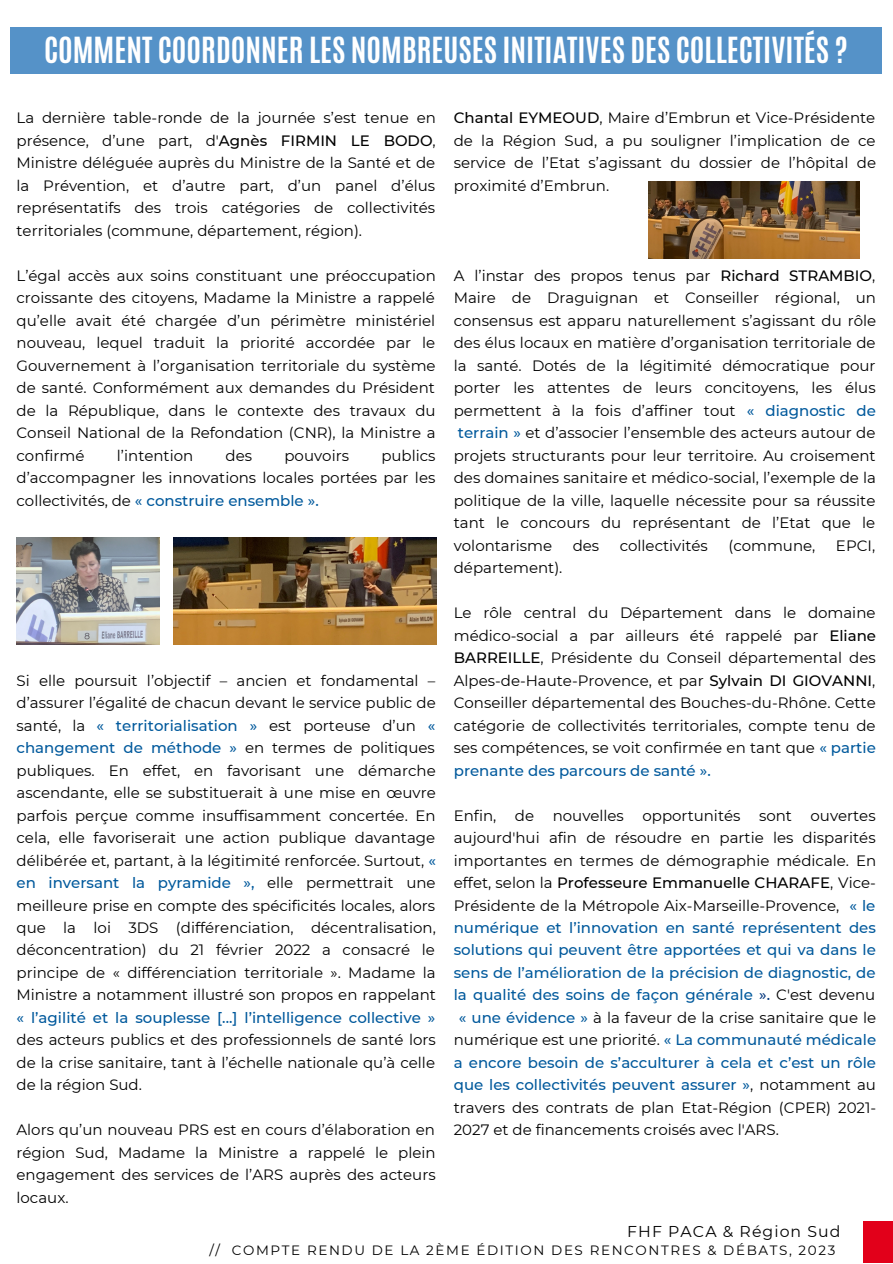
<style>
.page{position:relative;width:893px;height:1264px;background:#fff}
.page>*{position:absolute;margin:0;border:0;box-sizing:border-box;transform-origin:0 0}
.t1{font:700 30px "Antonio";color:#fff}
.t2{font:15.75px "Montserrat";letter-spacing:.07em;color:#000}
.t3{font:15px/22.5px "Montserrat";color:#000;text-align:justify}
.t4{font:500 15px "Montserrat";color:#01599c}
.t5{font:500 15px "Montserrat";color:#000}
.t6{font:13.5px "Montserrat";letter-spacing:.12em;color:#000}
.s1{font-weight:500}
.s2{font-weight:500;color:#01599c}
.s3{font-weight:400}
.s4{color:#00347c}
.s5{font-weight:400;color:#000}
</style>
<div class="page">
<div style="left:10px;top:27px;width:871px;height:47px;background:#5592c8"></div>
<div style="left:863px;top:1220px;width:29px;height:42px;background:#e2001a"></div>
<img style="left:648px;top:182px;width:211px;height:76px">
<img style="left:17px;top:538px;width:142px;height:106px">
<img style="left:173px;top:538px;width:263px;height:106px">
<h1 class="t1" style="left:44px;top:29px;width:805px">COMMENT COORDONNER LES NOMBREUSES INITIATIVES DES COLLECTIVITÉS ?</h1>
<p class="t3" style="left:17px;top:107px;width:421px">La dernière table-ronde de la journée s’est tenue en présence, d’une part, d'<span class="s1">Agnès FIRMIN LE BODO</span>, Ministre déléguée auprès du Ministre de la Santé et de la Prévention, et d’autre part, d’un panel d’élus représentatifs des trois catégories de collectivités territoriales (commune, département, région).</p>
<p class="t3" style="left:17px;top:264px;width:421px">L’égal accès aux soins constituant une préoccupation croissante des citoyens, Madame la Ministre a rappelé qu’elle avait été chargée d’un périmètre ministériel nouveau, lequel traduit la priorité accordée par le Gouvernement à l’organisation territoriale du système de santé. Conformément aux demandes du Président de la République, dans le contexte des travaux du Conseil National de la Refondation (CNR), la Ministre a confirmé</p>
<p class="t3" style="left:117px;top:444px;width:78px">l’intention</p>
<p class="t3" style="left:225px;top:444px;width:28px">des</p>
<p class="t3" style="left:284px;top:444px;width:66px">pouvoirs</p>
<p class="t3" style="left:17px;top:444px;width:420px;text-indent:365px">publics d’accompagner les innovations locales portées par les collectivités, de <span class="s2">« construire ensemble ».</span></p>
<p class="t3" style="left:453px;top:107px;width:424px"><span class="s1">Chantal EYMEOUD</span>, Maire d’Embrun et Vice-Présidente de la Région Sud, a pu souligner l’implication de ce service de l’Etat s’agissant du dossier de l’hôpital de proximité d’Embrun.</p>
<p class="t3" style="left:453px;top:264px;width:424px">A l’instar des propos tenus par <span class="s1">Richard STRAMBIO</span>, Maire de Draguignan et Conseiller régional, un consensus est apparu naturellement s’agissant du rôle des élus locaux en matière d’organisation territoriale de la santé. Dotés de la légitimité démocratique pour porter les attentes de leurs concitoyens, les élus permettent à la fois d’affiner tout <span class="s2">« diagnostic de terrain »</span> et d’associer l’ensemble des acteurs autour de projets structurants pour leur territoire. Au croisement des domaines sanitaire et médico-social, l’exemple de la politique de la ville, laquelle nécessite pour sa réussite tant le concours du représentant de l’Etat que le volontarisme</p>
<p class="t3" style="left:572px;top:534px;width:28px">des</p>
<p class="t3" style="left:619px;top:534px;width:90px">collectivités</p>
<p class="t3" style="left:728px;top:534px;width:88px">(commune,</p>
<p class="t3" style="left:835px;top:534px;width:41px">EPCI,</p>
<p class="t3" style="left:453px;top:556px;width:110px">département).</p>
<p class="t3" style="left:453px;top:601px;width:424px">Le rôle central du Département dans le domaine médico-social a par ailleurs été rappelé par <span class="s1">Eliane BARREILLE</span>, Présidente du Conseil départemental des Alpes-de-Haute-Provence, et par <span class="s1">Sylvain DI GIOVANNI</span>, Conseiller départemental des Bouches-du-Rhône. Cette catégorie de collectivités territoriales, compte tenu de ses compétences, se voit confirmée en tant que <span class="s2">« partie prenante des parcours de santé ».</span></p>
<p class="t3" style="left:453px;top:803px;width:423px">Enfin, de nouvelles opportunités sont ouvertes</p>
<p class="t3" style="left:453px;top:826px;width:423px">aujourd'hui afin de résoudre en partie les disparités</p>
<p class="t3" style="left:453px;top:848px;width:424px">importantes en termes de démographie médicale. En</p>
<p class="t5" style="left:453px;top:873px;width:423px"><span class="s3">effet, selon la</span> Professeure Emmanuelle CHARAFE<span class="s3">, Vice-</span></p>
<p class="t3" style="left:453px;top:893px;width:423px">Présidente de la Métropole Aix-Marseille-Provence, <span class="s2">« le</span></p>
<p class="t4" style="left:453px;top:918px;width:423px">numérique et l’innovation en santé représentent des</p>
<p class="t4" style="left:453px;top:940px;width:423px">solutions qui peuvent être apportées et qui va dans le</p>
<p class="t4" style="left:453px;top:963px;width:423px">sens de l’amélioration de la précision de diagnostic, de</p>
<p class="t4" style="left:453px;top:985px;width:423px">la qualité des soins de façon générale <span class="s4">».</span> <span class="s5">C'est devenu</span></p>
<p class="t3" style="left:459px;top:1006px;width:419px"><span class="s2">« une évidence »</span> à la faveur de la crise sanitaire que le</p>
<p class="t3" style="left:453px;top:1028px;width:424px">numérique est une priorité. <span class="s2">« La communauté médicale</span></p>
<p class="t4" style="left:453px;top:1053px;width:424px">a encore besoin de s’acculturer à cela et c’est un rôle</p>
<p class="t4" style="left:453px;top:1075px;width:424px">que les collectivités peuvent assurer »<span class="s5">, notamment au</span></p>
<p class="t3" style="left:453px;top:1096px;width:424px">travers des contrats de plan Etat-Région (CPER) 2021-</p>
<p class="t3" style="left:453px;top:1118px;width:326px">2027 et de financements croisés avec l'ARS.</p>
<p class="t3" style="left:17px;top:669px;width:421px">Si elle poursuit l’objectif – ancien et fondamental – d’assurer l’égalité de chacun devant le service public de santé, la <span class="s2">« territorialisation »</span> est porteuse d’un <span class="s2">« changement de méthode »</span> en termes de politiques publiques. En effet, en favorisant une démarche ascendante, elle se substituerait à une mise en œuvre parfois perçue comme insuffisamment concertée. En cela, elle favoriserait une action publique davantage délibérée et, partant, à la légitimité renforcée. Surtout, <span class="s2">« en inversant la pyramide »,</span> elle permettrait une meilleure prise en compte des spécificités locales, alors que la loi 3DS (différenciation, décentralisation, déconcentration) du 21 février 2022 a consacré le principe de « différenciation territoriale ». Madame la Ministre a notamment illustré son propos en rappelant</p>
<p class="t4" style="left:17px;top:1008px;width:420px">« l’agilité et la souplesse [...] l’intelligence collective »</p>
<p class="t3" style="left:17px;top:1028px;width:420px">des acteurs publics et des professionnels de santé lors de la crise sanitaire, tant à l’échelle nationale qu’à celle de la région Sud.</p>
<p class="t3" style="left:17px;top:1118px;width:420px">Alors qu’un nouveau PRS est en cours d’élaboration en région Sud, Madame la Ministre a rappelé le plein engagement des services de l’ARS auprès des acteurs locaux.</p>
<p class="t6" style="left:209px;top:1241px;width:627px">// COMPTE RENDU DE LA 2ÈME ÉDITION DES RENCONTRES &amp; DÉBATS, 2023</p>
<p class="t2" style="left:627px;top:1222px;width:215px">FHF PACA &amp; Région Sud</p>
</div>
